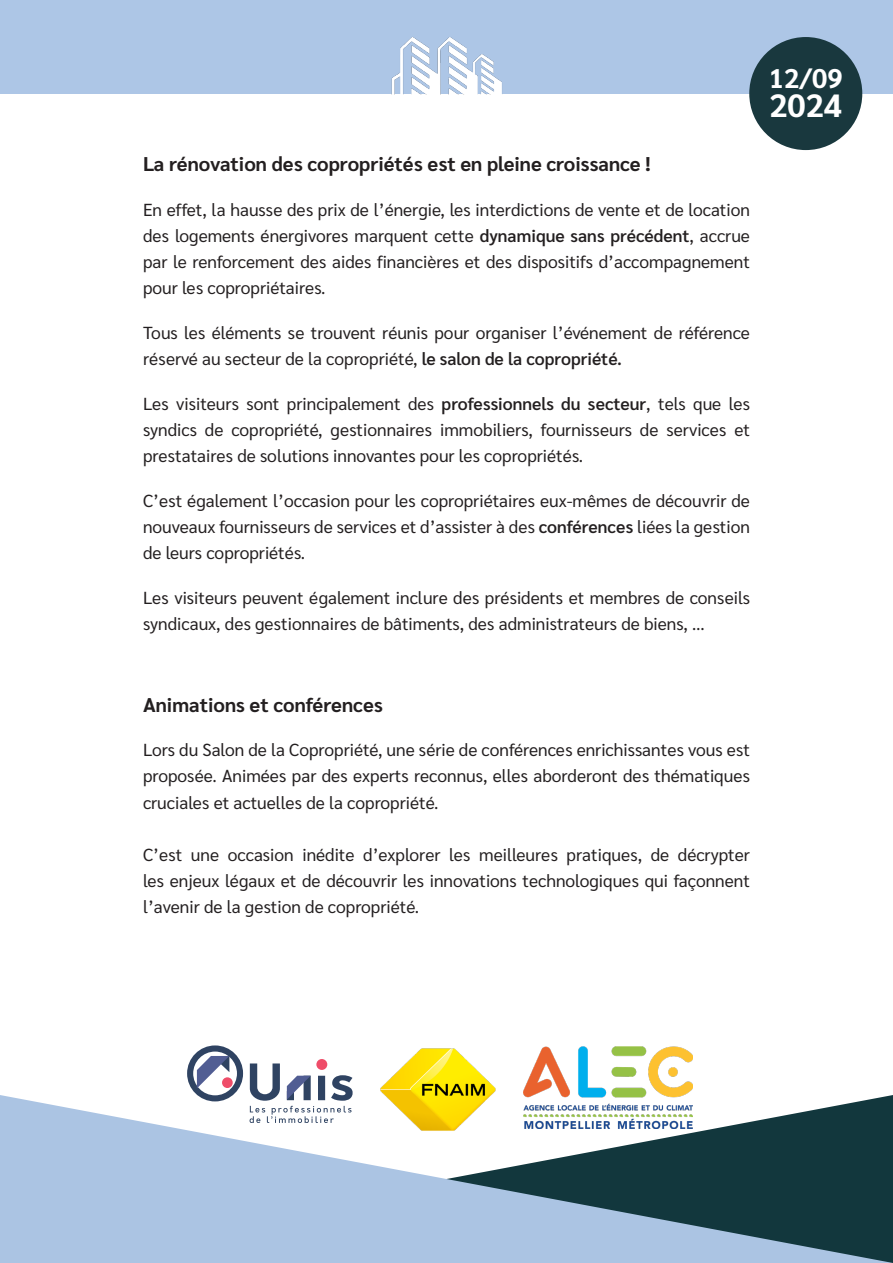
<style>
.page{position:relative;width:893px;height:1263px;background:#fff}
.page>*{position:absolute;margin:0;border:0;box-sizing:border-box;transform-origin:0 0}
.t1{font:700 32.1px "Sarabun";color:#fff}
.t2{font:700 27px "Sarabun";color:#fff}
.t3{font:700 19.95px "Sarabun";color:#231f20}
.t4{font:17.4px/26.1px "Sarabun";color:#231f20;text-align:justify}
.s1{font-weight:600}
</style>
<div class="page">
<svg style="left:0;top:1095px;width:892px;height:168px;fill:#abc4e3"></svg>
<svg style="left:892px;top:1095px;width:1px;height:168px"></svg>
<div style="left:0;top:0;width:893px;height:94px;background:#adc6e6"></div>
<img style="left:391px;top:37px;width:111px;height:57px">
<div style="left:749px;top:37px;width:113px;height:113px;background:#19383e;border-radius:50%"></div>
<div style="left:316px;top:1059px;width:11px;height:11px;background:#ef4d69;border-radius:50%"></div>
<div style="left:187px;top:1045px;width:56px;height:56px;border:6px solid #2f4362;border-radius:50%"></div>
<svg style="left:197px;top:1056px;width:32px;height:32px"></svg>
<div style="left:222px;top:1077px;width:11px;height:11px;background:#ef4d69;border-radius:50%"></div>
<svg style="left:250px;top:1063px;width:103px;height:60px"></svg>
<img style="left:378px;top:1048px;width:119px;height:86px">
<img style="left:523px;top:1046px;width:170px;height:82px">
<p class="t3" style="left:143px;top:153px;width:509px">La rénovation des copropriétés est en pleine croissance !</p>
<p class="t4" style="left:143px;top:197px;width:609px">En effet, la hausse des prix de l’énergie, les interdictions de vente et de location des logements énergivores marquent cette <span class="s1">dynamique sans précédent</span>, accrue par le renforcement des aides financières et des dispositifs d’accompagnement pour les copropriétaires.</p>
<p class="t4" style="left:143px;top:320px;width:608px">Tous les éléments se trouvent réunis pour organiser l’événement de référence réservé au secteur de la copropriété, <span class="s1">le salon de la copropriété.</span></p>
<p class="t4" style="left:143px;top:391px;width:608px">Les visiteurs sont principalement des <span class="s1">professionnels du secteur</span>, tels que les syndics de copropriété, gestionnaires immobiliers, fournisseurs de services et prestataires de solutions innovantes pour les copropriétés.</p>
<p class="t4" style="left:143px;top:488px;width:608px">C’est également l’occasion pour les copropriétaires eux-mêmes de découvrir de nouveaux fournisseurs de services et d’assister à des <span class="s1">conférences</span> liées la gestion de leurs copropriétés.</p>
<p class="t4" style="left:143px;top:585px;width:608px">Les visiteurs peuvent également inclure des présidents et membres de conseils syndicaux, des gestionnaires de bâtiments, des administrateurs de biens, …</p>
<p class="t2" style="left:769px;top:63px;width:75px">12/09</p>
<p class="t1" style="left:769px;top:87px;width:74px">2024</p>
<p class="t3" style="left:143px;top:693px;width:241px">Animations et conférences</p>
<p class="t4" style="left:143px;top:737px;width:609px">Lors du Salon de la Copropriété, une série de conférences enrichissantes vous est proposée. Animées par des experts reconnus, elles aborderont des thématiques cruciales et actuelles de la copropriété.</p>
<p class="t4" style="left:143px;top:842px;width:608px">C’est une occasion inédite d’explorer les meilleures pratiques, de décrypter les enjeux légaux et de découvrir les innovations technologiques qui façonnent l’avenir de la gestion de copropriété.</p>
</div>
